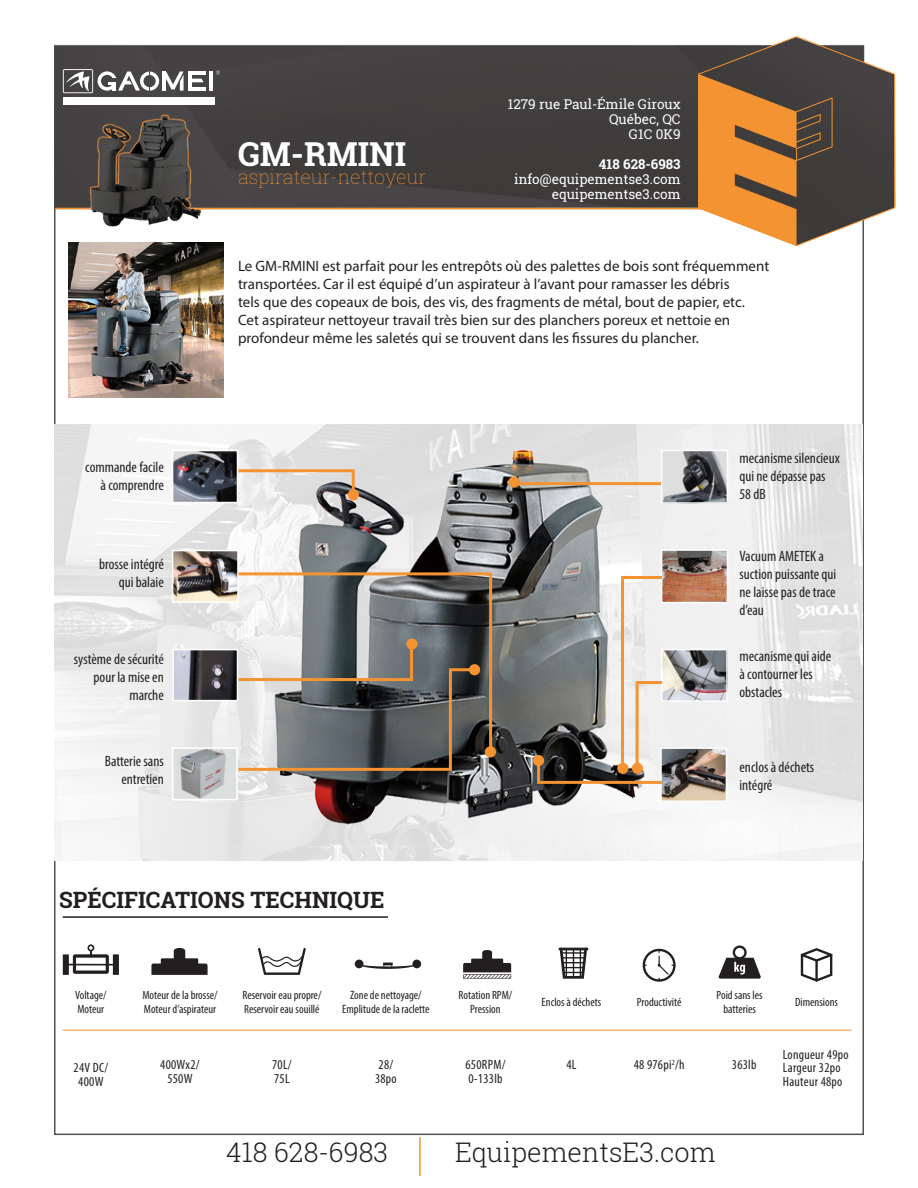
<style>
.page{position:relative;width:918px;height:1188px;background:#fff}
.page>*{position:absolute;margin:0;border:0;box-sizing:border-box;transform-origin:0 0}
.t1{font:700 33px "Roboto Slab";color:#fff}
.t2{font:300 27px "Roboto Slab";color:#231f20}
.t3{font:700 22.5px "Roboto Slab";color:#231f20}
.t4{font:100 19.5px "Roboto Slab";color:#f49331}
.t5{font:15px/18px "Myriad Pro";color:#231f20}
.t6{font:condensed 15px/18px "Myriad Pro";color:#231f20}
.t7{font:condensed 13.5px/13.5px "Myriad Pro";letter-spacing:.02em;color:#231f20}
.t8{font:13.5px/15px "Roboto Slab";color:#fff;text-align:right}
.t9{font:700 13.5px "Roboto Slab";color:#fff}
.t10{font:condensed 12px/14.4px "Myriad Pro";color:#231f20;text-align:center}
</style>
<div class="page">
<img style="left:54px;top:424px;width:808px;height:436px">
<img style="left:175px;top:453px;width:41px;height:47px">
<div style="left:172px;top:450px;width:66px;height:53px;border:2px solid #fff"></div>
<img style="left:175px;top:553px;width:41px;height:47px">
<div style="left:172px;top:550px;width:67px;height:53px;border:2px solid #fff"></div>
<img style="left:175px;top:652px;width:41px;height:46px">
<div style="left:172px;top:649px;width:66px;height:52px;border:2px solid #fff"></div>
<img style="left:175px;top:750px;width:41px;height:47px">
<div style="left:172px;top:747px;width:66px;height:53px;border:2px solid #fff"></div>
<img style="left:666px;top:750px;width:58px;height:49px">
<div style="left:660px;top:747px;width:67px;height:55px;border:2px solid #fff"></div>
<img style="left:666px;top:652px;width:59px;height:47px">
<div style="left:661px;top:649px;width:67px;height:53px;border:2px solid #fff"></div>
<img style="left:666px;top:552px;width:59px;height:48px">
<div style="left:661px;top:549px;width:67px;height:54px;border:2px solid #fff"></div>
<img style="left:666px;top:453px;width:59px;height:48px">
<div style="left:661px;top:450px;width:67px;height:54px;border:2px solid #fff"></div>
<img style="left:54px;top:44px;width:842px;height:219px">
<svg style="left:698px;top:36px;width:197px;height:210px;background:#917355"></svg>
<hr style="left:56px;top:208px;width:668px;height:1px;background:#f49331">
<svg style="left:216px;top:70px;width:4px;height:5px"></svg>
<div style="left:63px;top:98px;width:151px;height:7px;background:#fff"></div>
<hr style="left:209px;top:71px;width:4px;height:20px;background:#fff">
<hr style="left:188px;top:71px;width:17px;height:4px;background:#fff">
<hr style="left:188px;top:87px;width:17px;height:4px;background:#fff">
<svg style="left:63px;top:69px;width:141px;height:24px"></svg>
<img style="left:79px;top:105px;width:129px;height:132px">
<img style="left:68px;top:242px;width:156px;height:156px">
<svg style="left:463px;top:974px;width:48px;height:5px"></svg>
<svg style="left:463px;top:950px;width:48px;height:28px"></svg>
<div style="left:113px;top:954px;width:6px;height:21px;background:#231f20"></div>
<div style="left:63px;top:954px;width:6px;height:21px;background:#231f20"></div>
<hr style="left:66px;top:964px;width:50px;height:2px;background:#231f20">
<svg style="left:73px;top:944px;width:36px;height:30px"></svg>
<svg style="left:151px;top:948px;width:57px;height:27px"></svg>
<svg style="left:258px;top:948px;width:48px;height:27px"></svg>
<svg style="left:362px;top:963px;width:51px;height:6px"></svg>
<div style="left:412px;top:960px;width:9px;height:8px;background:#231f20;border-radius:50%"></div>
<div style="left:355px;top:960px;width:8px;height:8px;background:#231f20;border-radius:50%"></div>
<hr style="left:559px;top:948px;width:29px;height:2px;background:#231f20">
<svg style="left:560px;top:950px;width:27px;height:29px"></svg>
<svg style="left:643px;top:949px;width:33px;height:33px"></svg>
<svg style="left:719px;top:945px;width:42px;height:34px"></svg>
<svg style="left:801px;top:948px;width:32px;height:34px"></svg>
<hr style="left:63px;top:1030px;width:788px;height:1px;background:#f49331">
<hr style="left:63px;top:916px;width:325px;height:2px;background:#231f20">
<img style="left:216px;top:360px;width:450px;height:487px">
<hr style="left:419px;top:1137px;width:2px;height:39px;background:#f49331">
<svg style="left:236px;top:468px;width:120px;height:30px;background:#d4c9bf"></svg>
<svg style="left:235px;top:571px;width:259px;height:184px;background:#8a8783"></svg>
<svg style="left:236px;top:641px;width:240px;height:131px;background:#7b7b78"></svg>
<svg style="left:536px;top:574px;width:129px;height:211px"></svg>
<hr style="left:514px;top:482px;width:147px;height:3px;background:#f49331">
<div style="left:485px;top:746px;width:11px;height:12px;background:#f49331;border-radius:50%"></div>
<div style="left:406px;top:638px;width:12px;height:12px;background:#f49331;border-radius:50%"></div>
<div style="left:469px;top:664px;width:11px;height:11px;background:#f49331;border-radius:50%"></div>
<div style="left:533px;top:755px;width:11px;height:11px;background:#f49331;border-radius:50%"></div>
<div style="left:508px;top:477px;width:12px;height:11px;background:#f49331;border-radius:50%"></div>
<div style="left:632px;top:763px;width:11px;height:11px;background:#f49331;border-radius:50%"></div>
<div style="left:617px;top:763px;width:11px;height:11px;background:#f49331;border-radius:50%"></div>
<div style="left:348px;top:489px;width:11px;height:11px;background:#f49331;border-radius:50%"></div>
<p class="t1" style="left:238px;top:132px;width:170px">GM-RMINI</p>
<p class="t4" style="left:238px;top:164px;width:190px">aspirateur-nettoyeur</p>
<p class="t8" style="left:508px;top:97px;width:174px">1279 rue Paul-Émile Giroux<br>Québec, QC<br>G1C 0K9</p>
<p class="t9" style="left:599px;top:155px;width:83px">418 628-6983</p>
<p class="t8" style="left:514px;top:172px;width:168px">info@equipementse3.com equipementse3.com</p>
<p class="t6" style="left:85px;top:458px;width:80px;text-align:right">commande facile à comprendre</p>
<p class="t6" style="left:99px;top:555px;width:66px;text-align:right">brosse intégré qui balaie</p>
<p class="t6" style="left:74px;top:650px;width:91px;text-align:right">système de sécurité pour la mise en marche</p>
<p class="t6" style="left:105px;top:751px;width:61px;text-align:right">Batterie sans entretien</p>
<p class="t5" style="left:238px;top:257px;width:533px">Le GM-RMINI est parfait pour les entrepôts où des palettes de bois sont fréquemment transportées. Car il est équipé d’un aspirateur à l’avant pour ramasser les débris<br>tels que des copeaux de bois, des vis, des fragments de métal, bout de papier, etc.<br>Cet aspirateur nettoyeur travail très bien sur des planchers poreux et nettoie en profondeur même les saletés qui se trouvent dans les fissures du plancher.</p>
<p class="t6" style="left:740px;top:449px;width:102px">mecanisme silencieux qui ne dépasse pas<br>58 dB</p>
<p class="t6" style="left:740px;top:547px;width:98px">Vacuum AMETEK a suction puissante qui ne laisse pas de trace d’eau</p>
<p class="t6" style="left:740px;top:647px;width:93px">mecanisme qui aide à contourner les obstacles</p>
<p class="t6" style="left:740px;top:758px;width:76px">enclos à déchets intégré</p>
<p class="t3" style="left:59px;top:884px;width:327px">SPÉCIFICATIONS TECHNIQUE</p>
<p class="t10" style="left:75px;top:988px;width:33px;text-align:left">Voltage/<br>Moteur</p>
<p class="t7" style="left:74px;top:1061px;width:36px;text-align:center">24V DC/<br>400W</p>
<p class="t10" style="left:142px;top:988px;width:77px;text-align:left">Moteur de la brosse/<br>Moteur d’aspirateur</p>
<p class="t7" style="left:160px;top:1058px;width:41px;text-align:center">400Wx2/<br>550W</p>
<p class="t10" style="left:242px;top:988px;width:80px;text-align:left">Reservoir eau propre/<br>Reservoir eau souillé</p>
<p class="t7" style="left:272px;top:1058px;width:21px">70L/</p>
<p class="t7" style="left:274px;top:1071px;width:17px">75L</p>
<p class="t10" style="left:342px;top:988px;width:89px">Zone de nettoyage/<br>Emplitude de la raclette</p>
<p class="t7" style="left:375px;top:1058px;width:23px">28/<br>38po</p>
<p class="t10" style="left:459px;top:988px;width:55px">Rotation RPM/<br>Pression</p>
<p class="t7" style="left:465px;top:1058px;width:42px">650RPM/<br>0-133lb</p>
<p class="t10" style="left:542px;top:995px;width:61px">Enclos à déchets</p>
<p class="t7" style="left:566px;top:1058px;width:12px">4L</p>
<p class="t10" style="left:637px;top:995px;width:46px">Productivité</p>
<p class="t7" style="left:634px;top:1058px;width:52px">48 976pi<sup>2</sup>/h</p>
<p class="t10" style="left:717px;top:988px;width:48px">Poid sans les batteries</p>
<p class="t7" style="left:732px;top:1058px;width:26px">363lb</p>
<h2 class="t2" style="left:226px;top:1134px;width:163px">418 628-6983</h2>
<h2 class="t2" style="left:455px;top:1134px;width:262px">EquipementsE3.com</h2>
<p class="t10" style="left:795px;top:995px;width:44px">Dimensions</p>
<p class="t7" style="left:783px;top:1048px;width:67px">Longueur 49po<br>Largeur 32po<br>Hauteur 48po</p>
</div>
